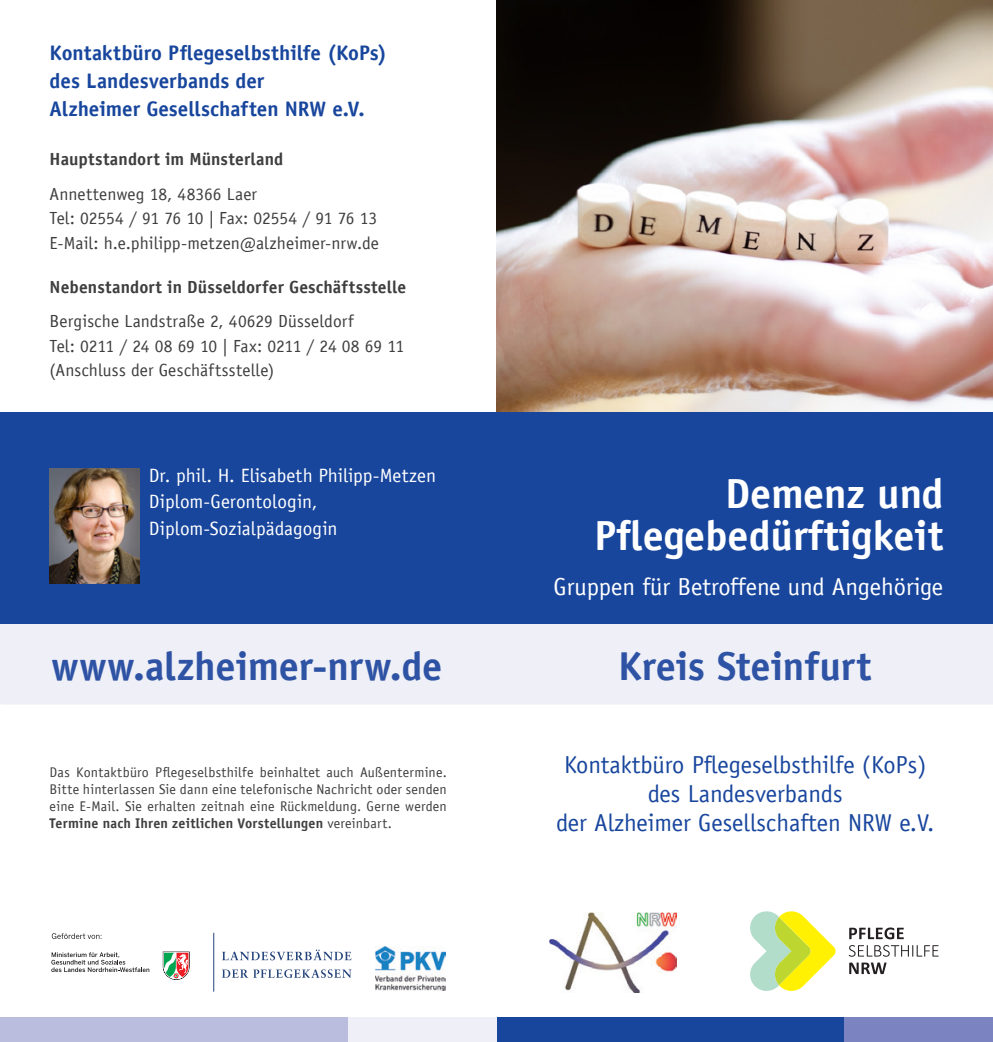
<style>
.page{position:relative;width:993px;height:1042px;background:#fff}
.page>*{position:absolute;margin:0;border:0;box-sizing:border-box;transform-origin:0 0}
.t1{font:700 42px/42px "Officina Sans";color:#fff;text-align:right}
.t2{font:700 40.25px "Officina Sans";letter-spacing:-.005em;color:#2f53a4}
.t3{font:24.5px/29.4px "Officina Sans";color:#18469d;text-align:center}
.t4{font:24.5px "Officina Sans";color:#fff}
.t5{font:700 21px/28px "Officina Sans";color:#18469d}
.t6{font:19.25px/26.2px "Officina Sans";color:#fff}
.t7{font:17.5px/24.5px "Officina Sans";letter-spacing:.005em;color:#3e3e3f}
.t8{font:700 17.5px "Officina Sans";letter-spacing:.005em;color:#3e3e3f}
.t9{font:14px/16.8px "Officina Sans";letter-spacing:.015em;color:#3e3e3f;text-align:justify}
.s1{font-weight:700}
</style>
<div class="page">
<div style="left:0;top:623px;width:992px;height:81px;background:#eff0f7"></div>
<img style="left:496px;top:0;width:496px;height:412px">
<div style="left:0;top:412px;width:992px;height:211px;background:#18469d"></div>
<div style="left:485px;top:1017px;width:507px;height:25px;background:#18469d"></div>
<div style="left:0;top:1017px;width:372px;height:25px;background:#babdde"></div>
<div style="left:347px;top:1017px;width:149px;height:25px;background:#eff0f7"></div>
<div style="left:843px;top:1017px;width:149px;height:25px;background:#7b84c0"></div>
<img style="left:50px;top:469px;width:89px;height:115px">
<img style="left:549px;top:913px;width:127px;height:79px">
<svg style="left:163px;top:951px;width:26px;height:29px"></svg>
<svg style="left:51px;top:952px;width:98px;height:20px"></svg>
<svg style="left:52px;top:933px;width:50px;height:6px"></svg>
<svg style="left:222px;top:949px;width:129px;height:11px"></svg>
<svg style="left:222px;top:969px;width:129px;height:9px"></svg>
<hr style="left:213px;top:933px;width:1px;height:58px;background:#25447b">
<img style="left:375px;top:946px;width:70px;height:44px">
<svg style="left:849px;top:962px;width:37px;height:12px"></svg>
<svg style="left:849px;top:927px;width:54px;height:12px"></svg>
<svg style="left:750px;top:911px;width:85px;height:80px"></svg>
<svg style="left:848px;top:945px;width:90px;height:11px"></svg>
<p class="t5" style="left:50px;top:38px;width:339px">Kontaktbüro Pflegeselbsthilfe (KoPs) des Landesverbands der<br>Alzheimer Gesellschaften NRW e.V.</p>
<p class="t8" style="left:50px;top:148px;width:235px">Hauptstandort im Münsterland</p>
<p class="t7" style="left:50px;top:181px;width:331px">Annettenweg 18, 48366 Laer<br>Tel: 02554 / 91 76 10 | Fax: 02554 / 91 76 13<br>E-Mail: h.e.philipp-metzen@alzheimer-nrw.de</p>
<p class="t8" style="left:50px;top:276px;width:358px">Nebenstandort in Düsseldorfer Geschäftsstelle</p>
<p class="t7" style="left:50px;top:309px;width:356px">Bergische Landstraße 2, 40629 Düsseldorf<br>Tel: 0211 / 24 08 69 10 | Fax: 0211 / 24 08 69 11 (Anschluss der Geschäftsstelle)</p>
<p class="t6" style="left:149px;top:462px;width:288px">Dr. phil. H. Elisabeth Philipp-Metzen<br>Diplom-Gerontologin,<br>Diplom-Sozialpädagogin</p>
<p class="t1" style="left:594px;top:472px;width:350px">Demenz und<br>Pflegebedürftigkeit</p>
<p class="t4" style="left:553px;top:572px;width:391px">Gruppen für Betroffene und Angehörige</p>
<p class="t2" style="left:52px;top:641px;width:392px">www.alzheimer-nrw.de</p>
<p class="t2" style="left:618px;top:641px;width:254px">Kreis Steinfurt</p>
<p class="t9" style="left:50px;top:764px;width:398px">Das Kontaktbüro Pflegeselbsthilfe beinhaltet auch Außentermine.<br>Bitte hinterlassen Sie dann eine telefonische Nachricht oder senden eine E-Mail. Sie erhalten zeitnah eine Rückmeldung. Gerne werden <span class="s1">Termine nach Ihren zeitlichen Vorstellungen</span> vereinbart.</p>
<p class="t3" style="left:556px;top:749px;width:380px">Kontaktbüro Pflegeselbsthilfe (KoPs) des Landesverbands<br>der Alzheimer Gesellschaften NRW e.V.</p>
</div>
